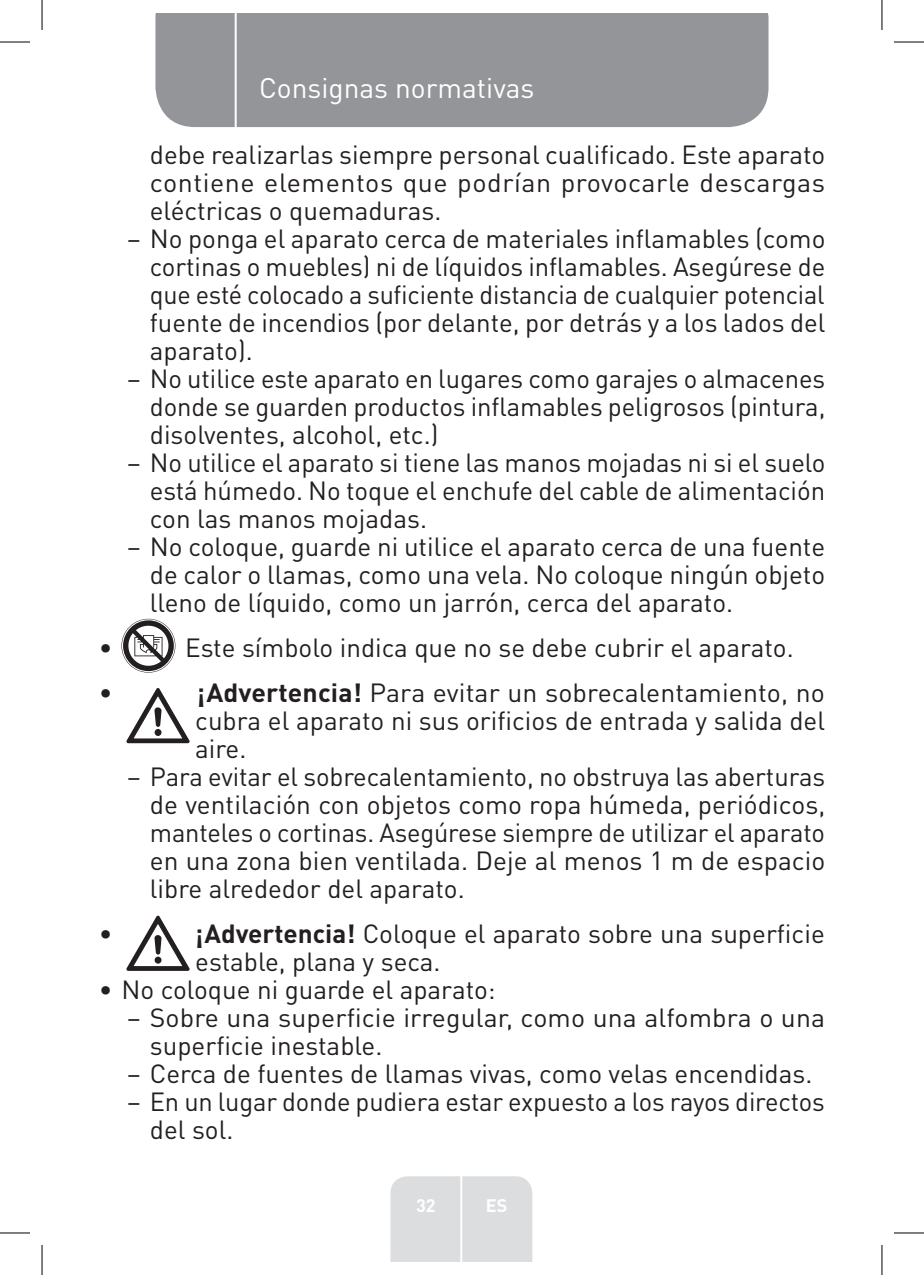
<style>
.page{position:relative;width:924px;height:1275px;background:#fff}
.page>*{position:absolute;margin:0;border:0;box-sizing:border-box;transform-origin:0 0}
.t1{font:28px "DIN Pro";color:#fff}
.t2{font:26px/28px "DIN Pro";color:#231f20;text-align:justify}
.t3{font:700 18px "DIN Pro";color:#fff}
.s1{font-weight:700}
</style>
<div class="page">
<div style="left:155px;top:14px;width:613px;height:113px;background:#939598"></div>
<div style="left:390px;top:1176px;width:142px;height:85px;background:#dcdddf"></div>
<hr style="left:460px;top:1153px;width:2px;height:108px;background:#fff">
<hr style="left:234px;top:14px;width:2px;height:116px;background:#fff">
<svg style="left:121px;top:619px;width:54px;height:53px"></svg>
<svg style="left:126px;top:688px;width:63px;height:55px"></svg>
<svg style="left:126px;top:915px;width:63px;height:56px"></svg>
<hr style="left:0;top:42px;width:30px;height:1px;background:#000">
<hr style="left:893px;top:42px;width:30px;height:1px;background:#000">
<hr style="left:0;top:1232px;width:30px;height:1px;background:#000">
<hr style="left:893px;top:1232px;width:30px;height:1px;background:#000">
<hr style="left:42px;top:0;width:1px;height:30px;background:#000">
<hr style="left:42px;top:1245px;width:1px;height:30px;background:#000">
<hr style="left:881px;top:0;width:1px;height:30px;background:#000">
<hr style="left:881px;top:1245px;width:1px;height:30px;background:#000">
<p class="t1" style="left:259px;top:69px;width:277px">Consignas normativas</p>
<p class="t2" style="left:150px;top:139px;width:676px">debe realizarlas siempre personal cualificado. Este aparato contiene elementos que podrían provocarle descargas eléctricas o quemaduras.</p>
<p class="t2" style="left:150px;top:223px;width:677px;text-indent:-23px">– No ponga el aparato cerca de materiales inflamables (como cortinas o muebles) ni de líquidos inflamables. Asegúrese de que esté colocado a suficiente distancia de cualquier potencial fuente de incendios (por delante, por detrás y a los lados del aparato).</p>
<p class="t2" style="left:150px;top:363px;width:676px;text-indent:-23px">– No utilice este aparato en lugares como garajes o almacenes donde se guarden productos inflamables peligrosos (pintura, disolventes, alcohol, etc.)</p>
<p class="t2" style="left:150px;top:447px;width:676px;text-indent:-23px">– No utilice el aparato si tiene las manos mojadas ni si el suelo está húmedo. No toque el enchufe del cable de alimentación con las manos mojadas.</p>
<p class="t2" style="left:150px;top:531px;width:676px;text-indent:-23px">– No coloque, guarde ni utilice el aparato cerca de una fuente de calor o llamas, como una vela. No coloque ningún objeto lleno de líquido, como un jarrón, cerca del aparato.</p>
<p class="t2" style="left:99px;top:632px;width:15px">•</p>
<p class="t2" style="left:185px;top:632px;width:610px">Este símbolo indica que no se debe cubrir el aparato.</p>
<p class="t2" style="left:99px;top:677px;width:15px">•</p>
<p class="t2" style="left:195px;top:677px;width:631px"><span class="s1">¡Advertencia!</span> Para evitar un sobrecalentamiento, no cubra el aparato ni sus orificios de entrada y salida del aire.</p>
<p class="t2" style="left:150px;top:761px;width:676px;text-indent:-23px">– Para evitar el sobrecalentamiento, no obstruya las aberturas de ventilación con objetos como ropa húmeda, periódicos, manteles o cortinas. Asegúrese siempre de utilizar el aparato en una zona bien ventilada. Deje al menos 1 m de espacio libre alrededor del aparato.</p>
<p class="t2" style="left:99px;top:918px;width:15px">•</p>
<p class="t2" style="left:195px;top:918px;width:630px"><span class="s1">¡Advertencia!</span> Coloque el aparato sobre una superficie estable, plana y seca.</p>
<p class="t2" style="left:99px;top:974px;width:398px">• No coloque ni guarde el aparato:</p>
<p class="t2" style="left:150px;top:1002px;width:676px;text-indent:-23px">– Sobre una superficie irregular, como una alfombra o una superficie inestable.</p>
<p class="t2" style="left:127px;top:1058px;width:686px">– Cerca de fuentes de llamas vivas, como velas encendidas.</p>
<p class="t2" style="left:150px;top:1086px;width:676px;text-indent:-23px">– En un lugar donde pudiera estar expuesto a los rayos directos del sol.</p>
<p class="t3" style="left:416px;top:1192px;width:21px">32</p>
<p class="t3" style="left:485px;top:1192px;width:23px">ES</p>
</div>
